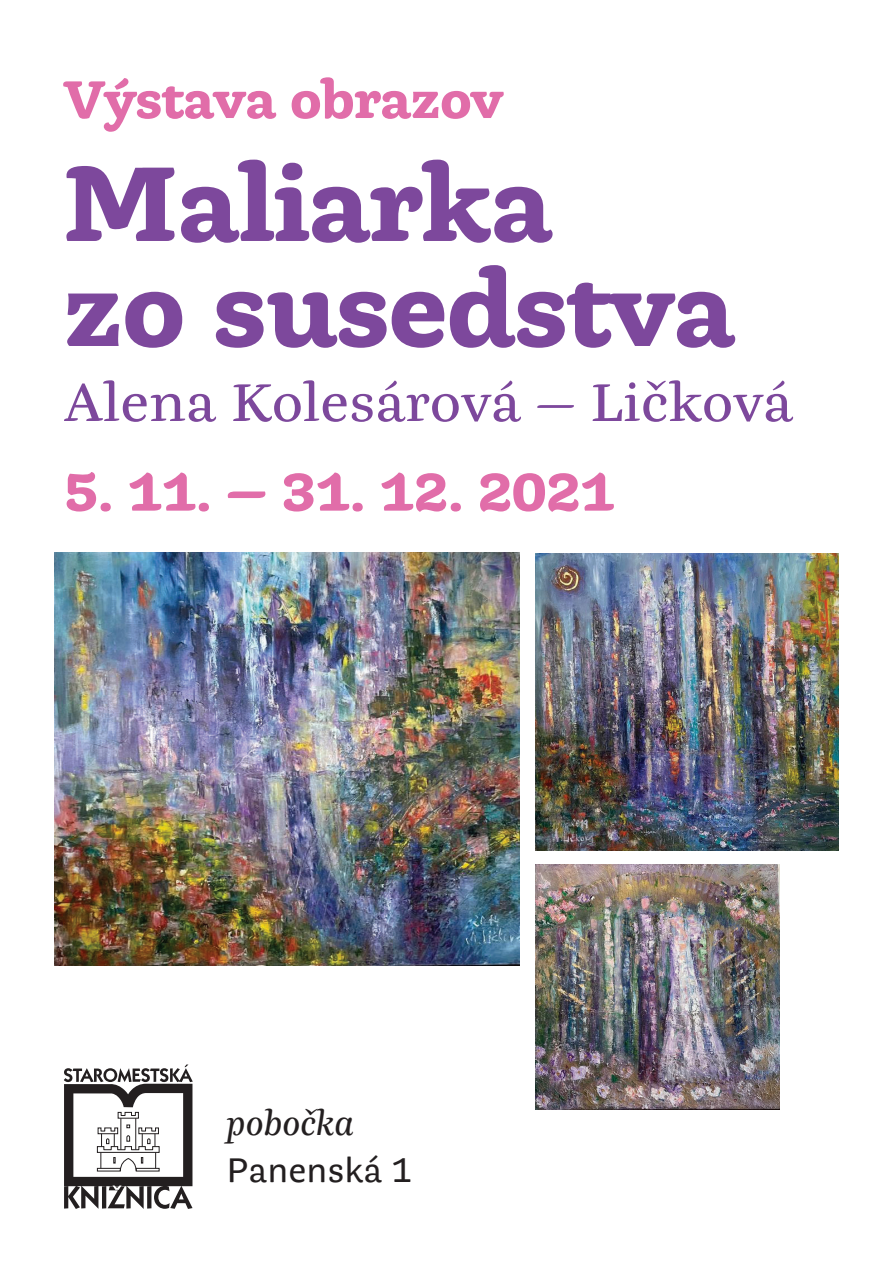
<style>
.page{position:relative;width:893px;height:1263px;background:#fff}
.page>*{position:absolute;margin:0;border:0;box-sizing:border-box;transform-origin:0 0}
.t1{font:700 120px/105px "Buendia";color:#7d489c}
.t2{font:700 60px "Buendia";color:#e16da9}
.t3{font:60px "Buendia";color:#7d489c}
.t4{font:500 39px "Buendia";color:#231f20}
.t5{font:italic 39px "Buendia";color:#231f20}
</style>
<div class="page">
<svg style="left:64px;top:1064px;width:129px;height:145px"></svg>
<img style="left:54px;top:553px;width:465px;height:413px">
<img style="left:535px;top:553px;width:304px;height:297px">
<img style="left:536px;top:865px;width:243px;height:244px">
<p class="t2" style="left:64px;top:66px;width:441px">Výstava obrazov</p>
<h1 class="t1" style="left:64px;top:152px;width:672px">Maliarka<br>zo susedstva</h1>
<p class="t3" style="left:64px;top:368px;width:731px">Alena Kolesárová — Ličková</p>
<p class="t2" style="left:64px;top:459px;width:552px">5. 11. — 31. 12. 2021</p>
<p class="t5" style="left:226px;top:1101px;width:130px">pobočka</p>
<p class="t4" style="left:226px;top:1149px;width:186px">Panenská 1</p>
</div>
